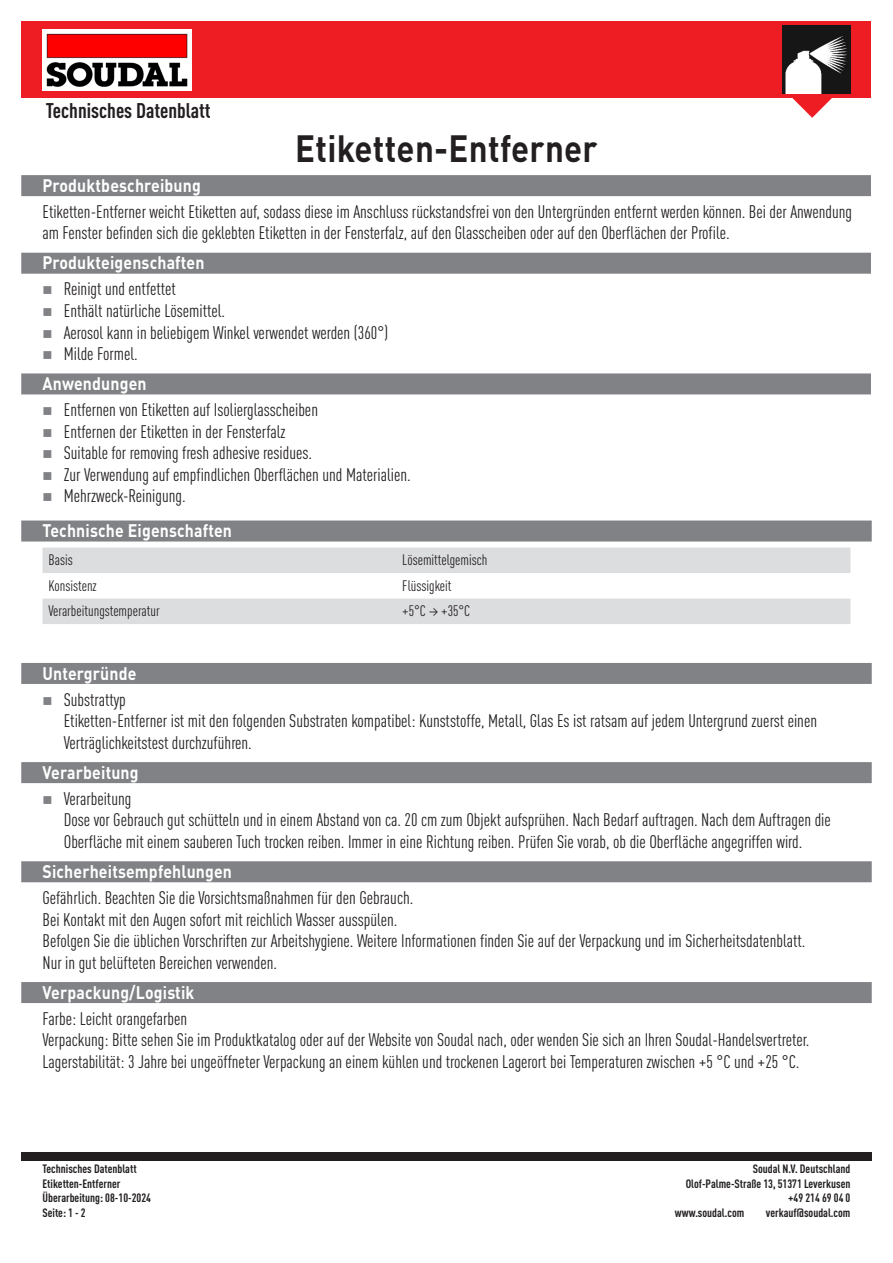
<style>
.page{position:relative;width:893px;height:1263px;background:#fff}
.page>*{position:absolute;margin:0;border:0;box-sizing:border-box;transform-origin:0 0}
.t1{font:700 37.5px "DIN Pro";letter-spacing:.01em;color:#231f20;scale:.88 1}
.Disclamer_Title{font:700 condensed 21px "DIN Pro";color:#231f20}
.Body_tekst{font:condensed 18px/21.6px "DIN Pro";color:#231f20}
.Labels{font:700 18px "DIN Pro";letter-spacing:.01em;color:#fff;scale:.88 1}
.TechData{font:condensed 15px "DIN Pro";color:#231f20}
.Disclaimer{font:700 condensed 12px "DIN Pro";color:#231f20}
</style>
<div class="page">
<div style="left:21px;top:1152px;width:851px;height:9px;background:#231f20"></div>
<div style="left:21px;top:21px;width:850px;height:77px;background:#ee1d23"></div>
<svg style="left:792px;top:98px;width:40px;height:20px"></svg>
<img style="left:43px;top:29px;width:149px;height:61px">
<img style="left:782px;top:26px;width:68px;height:68px">
<div style="left:21px;top:520px;width:851px;height:21px;background:#808285"></div>
<div style="left:21px;top:663px;width:851px;height:21px;background:#808285"></div>
<div style="left:21px;top:762px;width:851px;height:21px;background:#808285"></div>
<div style="left:21px;top:861px;width:851px;height:21px;background:#808285"></div>
<div style="left:21px;top:982px;width:851px;height:21px;background:#808285"></div>
<svg style="left:43px;top:547px;width:807px;height:77px;fill:#dcdddf"></svg>
<div style="left:21px;top:175px;width:850px;height:21px;background:#808285"></div>
<div style="left:21px;top:253px;width:850px;height:21px;background:#808285"></div>
<div style="left:21px;top:373px;width:850px;height:21px;background:#808285"></div>
<p class="Disclamer_Title" style="left:46px;top:95px;width:166px">Technisches Datenblatt</p>
<p class="t1" style="left:295px;top:117px;width:345px">Etiketten-Entferner</p>
<p class="Labels" style="left:43px;top:170px;width:181px">Produktbeschreibung</p>
<p class="Body_tekst" style="left:43px;top:199px;width:811px">Etiketten-Entferner weicht Etiketten auf, sodass diese im Anschluss rückstandsfrei von den Untergründen entfernt werden können. Bei der Anwendung am Fenster befinden sich die geklebten Etiketten in der Fensterfalz, auf den Glasscheiben oder auf den Oberflächen der Profile.</p>
<p class="Labels" style="left:43px;top:248px;width:186px">Produkteigenschaften</p>
<p class="Body_tekst" style="left:64px;top:277px;width:114px">Reinigt und entfettet</p>
<p class="Body_tekst" style="left:64px;top:299px;width:163px">Enthält natürliche Lösemittel.</p>
<p class="Body_tekst" style="left:64px;top:320px;width:326px">Aerosol kann in beliebigem Winkel verwendet werden (360°)</p>
<p class="Body_tekst" style="left:64px;top:342px;width:76px">Milde Formel.</p>
<p class="Labels" style="left:43px;top:369px;width:120px">Anwendungen</p>
<p class="Body_tekst" style="left:64px;top:398px;width:256px">Entfernen von Etiketten auf Isolierglasscheiben</p>
<p class="Body_tekst" style="left:64px;top:419px;width:223px">Entfernen der Etiketten in der Fensterfalz</p>
<p class="Body_tekst" style="left:64px;top:441px;width:250px">Suitable for removing fresh adhesive residues.</p>
<p class="Body_tekst" style="left:64px;top:463px;width:349px">Zur Verwendung auf empfindlichen Oberflächen und Materialien.</p>
<p class="Body_tekst" style="left:64px;top:484px;width:123px">Mehrzweck-Reinigung.</p>
<p class="Labels" style="left:43px;top:516px;width:217px">Technische Eigenschaften</p>
<p class="TechData" style="left:49px;top:549px;width:26px">Basis</p>
<p class="TechData" style="left:402px;top:549px;width:87px">Lösemittelgemisch</p>
<p class="TechData" style="left:49px;top:575px;width:50px">Konsistenz</p>
<p class="TechData" style="left:402px;top:575px;width:51px">Flüssigkeit</p>
<p class="TechData" style="left:49px;top:600px;width:113px">Verarbeitungstemperatur</p>
<p class="TechData" style="left:402px;top:600px;width:69px">+5°C → +35°C</p>
<p class="Labels" style="left:43px;top:658px;width:108px">Untergründe</p>
<p class="Body_tekst" style="left:64px;top:687px;width:755px">Substrattyp<br>Etiketten-Entferner ist mit den folgenden Substraten kompatibel: Kunststoffe, Metall, Glas Es ist ratsam auf jedem Untergrund zuerst einen<br>Verträglichkeitstest durchzuführen.</p>
<p class="Labels" style="left:43px;top:757px;width:111px">Verarbeitung</p>
<p class="Body_tekst" style="left:64px;top:786px;width:769px">Verarbeitung<br>Dose vor Gebrauch gut schütteln und in einem Abstand von ca. 20 cm zum Objekt aufsprühen. Nach Bedarf auftragen. Nach dem Auftragen die<br>Oberfläche mit einem sauberen Tuch trocken reiben. Immer in eine Richtung reiben. Prüfen Sie vorab, ob die Oberfläche angegriffen wird.</p>
<p class="Labels" style="left:43px;top:856px;width:217px">Sicherheitsempfehlungen</p>
<p class="Body_tekst" style="left:43px;top:886px;width:372px">Gefährlich. Beachten Sie die Vorsichtsmaßnahmen für den Gebrauch.</p>
<p class="Body_tekst" style="left:43px;top:907px;width:356px">Bei Kontakt mit den Augen sofort mit reichlich Wasser ausspülen.</p>
<p class="Body_tekst" style="left:43px;top:929px;width:764px">Befolgen Sie die üblichen Vorschriften zur Arbeitshygiene. Weitere Informationen finden Sie auf der Verpackung und im Sicherheitsdatenblatt.</p>
<p class="Body_tekst" style="left:43px;top:950px;width:236px">Nur in gut belüfteten Bereichen verwenden.</p>
<p class="Labels" style="left:43px;top:977px;width:174px">Verpackung/Logistik</p>
<p class="Body_tekst" style="left:43px;top:1006px;width:768px">Farbe: Leicht orangefarben<br>Verpackung: Bitte sehen Sie im Produktkatalog oder auf der Website von Soudal nach, oder wenden Sie sich an Ihren Soudal-Handelsvertreter.<br>Lagerstabilität: 3 Jahre bei ungeöffneter Verpackung an einem kühlen und trockenen Lagerort bei Temperaturen zwischen +5 °C und +25 °C.</p>
<p class="Disclaimer" style="left:43px;top:1160px;width:96px">Technisches Datenblatt</p>
<p class="Disclaimer" style="left:43px;top:1174px;width:79px">Etiketten-Entferner</p>
<p class="Disclaimer" style="left:43px;top:1189px;width:110px">Überarbeitung: 08-10-2024</p>
<p class="Disclaimer" style="left:43px;top:1203px;width:45px">Seite: 1 - 2</p>
<p class="Disclaimer" style="left:753px;top:1160px;width:99px">Soudal N.V. Deutschland</p>
<p class="Disclaimer" style="left:686px;top:1174px;width:166px">Olof-Palme-Straße 13, 51371 Leverkusen</p>
<p class="Disclaimer" style="left:788px;top:1189px;width:64px">+49 214 69 04 0</p>
<p class="Disclaimer" style="left:675px;top:1203px;width:71px">www.soudal.com</p>
<p class="Disclaimer" style="left:766px;top:1203px;width:86px">verkauf@soudal.com</p>
</div>
